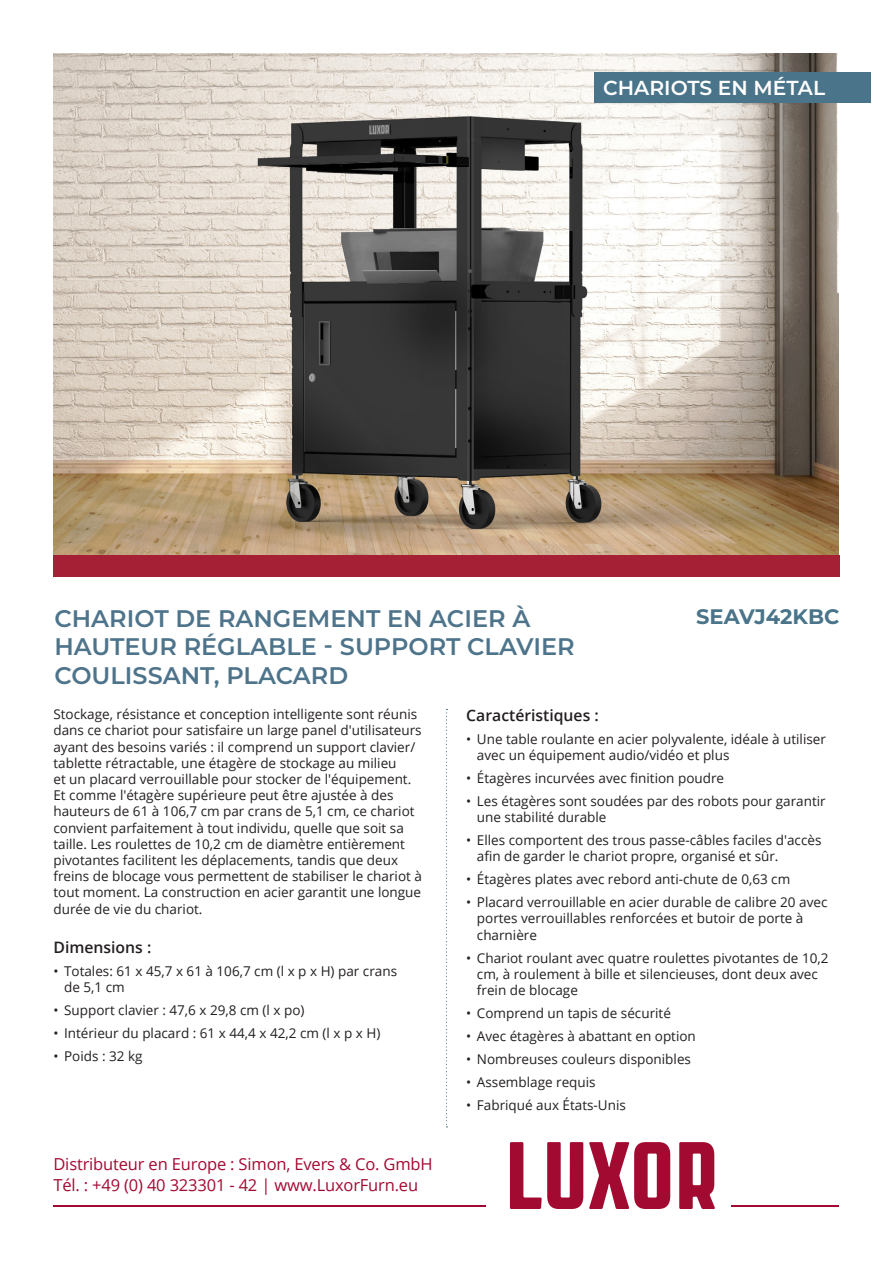
<style>
.page{position:relative;width:893px;height:1263px;background:#fff}
.page>*{position:absolute;margin:0;border:0;box-sizing:border-box;transform-origin:0 0}
.Paragraph_Style_3{font:600 24px/28.5px "Montserrat";color:#4e748b}
.Small_Headline_cover{font:700 21px "Montserrat";color:#49748a}
.Category_Bar_Headlin{font:600 20.25px "Montserrat";color:#fff}
.Footer_Contact_info{font:16.5px "Open Sans";letter-spacing:-.01em;color:#a30a32}
.Headers_above_Bul{font:600 15.75px "Open Sans";color:#231f20}
.Description_Text{font:13.5px/16.2px "Open Sans";color:#231f20}
</style>
<div class="page">
<img style="left:53px;top:54px;width:786px;height:501px">
<div style="left:53px;top:555px;width:786px;height:22px;background:#a62035"></div>
<div style="left:594px;top:72px;width:276px;height:31px;background:#49748a"></div>
<svg style="left:510px;top:1142px;width:73px;height:67px"></svg>
<svg style="left:589px;top:1142px;width:81px;height:67px"></svg>
<svg style="left:679px;top:1142px;width:36px;height:67px"></svg>
<hr style="left:53px;top:1205px;width:433px;height:1px;background:#a30a32">
<hr style="left:732px;top:1205px;width:107px;height:1px;background:#a30a32">
<svg style="left:446px;top:709px;width:1px;height:418px"></svg>
<p class="Category_Bar_Headlin" style="left:603px;top:74px;width:224px">CHARIOTS EN MÉTAL</p>
<p class="Paragraph_Style_3" style="left:54px;top:603px;width:477px">CHARIOT DE RANGEMENT EN ACIER À</p>
<p class="Paragraph_Style_3" style="left:54px;top:631px;width:522px">HAUTEUR RÉGLABLE - SUPPORT CLAVIER<br>COULISSANT, PLACARD</p>
<p class="Description_Text" style="left:53px;top:706px;width:370px">Stockage, résistance et conception intelligente sont réunis dans ce chariot pour satisfaire un large panel d'utilisateurs ayant des besoins variés : il comprend un support clavier/ tablette rétractable, une étagère de stockage au milieu<br>et un placard verrouillable pour stocker de l'équipement.<br>Et comme l'étagère supérieure peut être ajustée à des hauteurs de 61 à 106,7 cm par crans de 5,1 cm, ce chariot convient parfaitement à tout individu, quelle que soit sa taille. Les roulettes de 10,2 cm de diamètre entièrement pivotantes facilitent les déplacements, tandis que deux freins de blocage vous permettent de stabiliser le chariot à tout moment. La construction en acier garantit une longue durée de vie du chariot.</p>
<p class="Headers_above_Bul" style="left:53px;top:936px;width:99px">Dimensions :</p>
<p class="Description_Text" style="left:64px;top:962px;width:335px;text-indent:-11px">• Totales: 61 x 45,7 x 61 à 106,7 cm (l x p x H) par crans de 5,1 cm</p>
<p class="Description_Text" style="left:53px;top:1001px;width:253px">• Support clavier : 47,6 x 29,8 cm (l x po)</p>
<p class="Description_Text" style="left:53px;top:1024px;width:328px">• Intérieur du placard : 61 x 44,4 x 42,2 cm (l x p x H)</p>
<p class="Description_Text" style="left:53px;top:1047px;width:91px">• Poids : 32 kg</p>
<p class="Small_Headline_cover" style="left:696px;top:602px;width:145px">SEAVJ42KBC</p>
<p class="Headers_above_Bul" style="left:466px;top:704px;width:134px">Caractéristiques :</p>
<p class="Description_Text" style="left:477px;top:730px;width:351px;text-indent:-11px">• Une table roulante en acier polyvalente, idéale à utiliser avec un équipement audio/vidéo et plus</p>
<p class="Description_Text" style="left:466px;top:770px;width:259px">• Étagères incurvées avec finition poudre</p>
<p class="Description_Text" style="left:477px;top:793px;width:350px;text-indent:-11px">• Les étagères sont soudées par des robots pour garantir une stabilité durable</p>
<p class="Description_Text" style="left:477px;top:832px;width:346px;text-indent:-11px">• Elles comportent des trous passe-câbles faciles d'accès afin de garder le chariot propre, organisé et sûr.</p>
<p class="Description_Text" style="left:466px;top:871px;width:325px">• Étagères plates avec rebord anti-chute de 0,63 cm</p>
<p class="Description_Text" style="left:477px;top:894px;width:352px;text-indent:-11px">• Placard verrouillable en acier durable de calibre 20 avec portes verrouillables renforcées et butoir de porte à charnière</p>
<p class="Description_Text" style="left:477px;top:949px;width:353px;text-indent:-11px">• Chariot roulant avec quatre roulettes pivotantes de 10,2 cm, à roulement à bille et silencieuses, dont deux avec frein de blocage</p>
<p class="Description_Text" style="left:466px;top:1005px;width:206px">• Comprend un tapis de sécurité</p>
<p class="Description_Text" style="left:466px;top:1027px;width:231px">• Avec étagères à abattant en option</p>
<p class="Description_Text" style="left:466px;top:1050px;width:226px">• Nombreuses couleurs disponibles</p>
<p class="Description_Text" style="left:466px;top:1073px;width:131px">• Assemblage requis</p>
<p class="Description_Text" style="left:466px;top:1096px;width:161px">• Fabriqué aux États-Unis</p>
<p class="Footer_Contact_info" style="left:53px;top:1153px;width:381px">Distributeur en Europe : Simon, Evers &amp; Co. GmbH</p>
<p class="Footer_Contact_info" style="left:53px;top:1174px;width:366px">Tél. : +49 (0) 40 323301 - 42 | www.LuxorFurn.eu</p>
</div>
